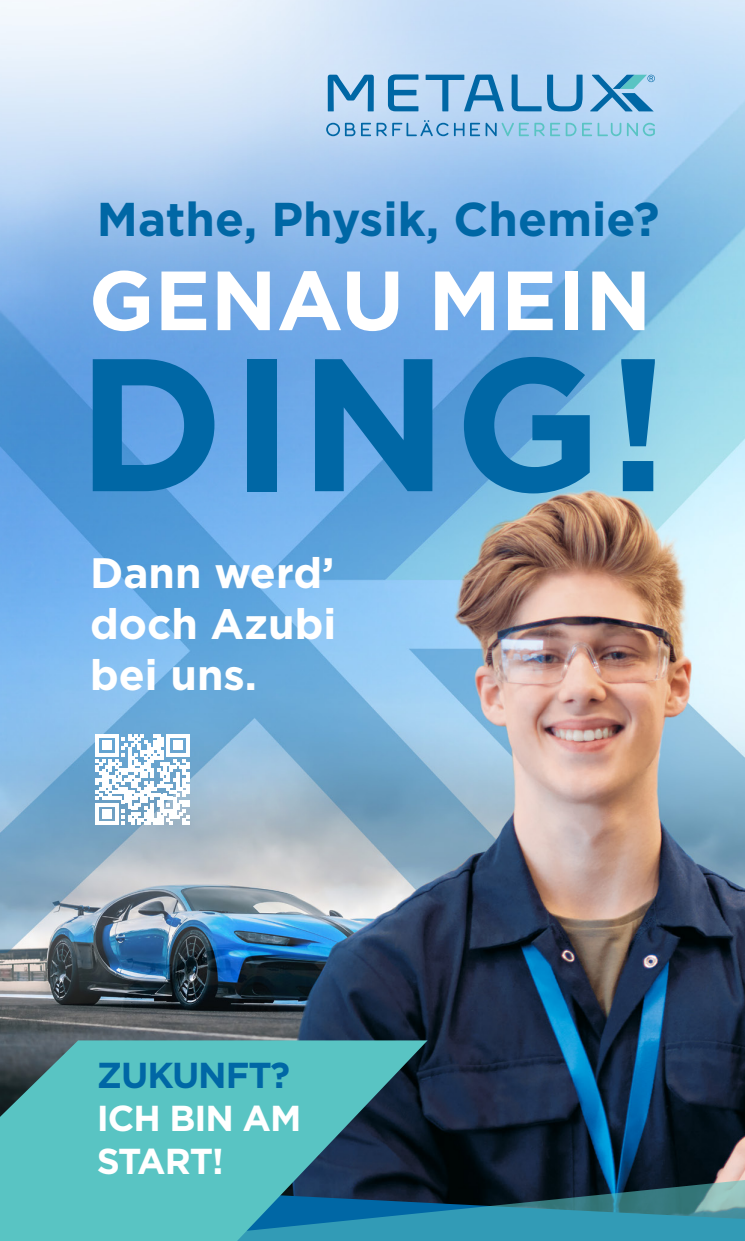
<style>
.page{position:relative;width:745px;height:1241px;background:#fff}
.page>*{position:absolute;margin:0;border:0;box-sizing:border-box;transform-origin:0 0}
.t1{font:700 188.5px "Gotham";color:#0067a5}
.t2{font:700 83.75px "Gotham";color:#fff}
.t3{font:700 47.5px "Gotham";color:#0067a5}
.t4{font:700 42.5px/51px "Gotham";color:#fff;text-align:justify}
.t5{font:700 36px/43.2px "Gotham";letter-spacing:-.03em;color:#fff}
.t6{font:700 36px "Gotham";letter-spacing:-.03em;color:#0067a5}
</style>
<div class="page">
<img style="left:0;top:0;width:744px;height:1076px">
<svg style="left:431px;top:1076px;width:313px;height:164px;background:#1c455a"></svg>
<svg style="left:264px;top:10px;width:448px;height:188px;background:#b6d5f3"></svg>
<svg style="left:327px;top:75px;width:46px;height:36px;background:#74acd3"></svg>
<svg style="left:387px;top:74px;width:31px;height:37px"></svg>
<svg style="left:425px;top:75px;width:78px;height:36px;background:#7db2da"></svg>
<svg style="left:511px;top:74px;width:71px;height:37px;background:#7eb3db"></svg>
<svg style="left:326px;top:120px;width:328px;height:16px;background:#94c4e4"></svg>
<svg style="left:589px;top:75px;width:65px;height:36px;background:#77b2d7"></svg>
<svg style="left:0;top:1040px;width:431px;height:200px;background:#48a2a8"></svg>
<svg style="left:96px;top:734px;width:93px;height:90px"></svg>
<p class="t3" style="left:97px;top:188px;width:564px">Mathe, Physik, Chemie?</p>
<h2 class="t2" style="left:89px;top:245px;width:564px">GENAU MEIN</h2>
<h1 class="t1" style="left:77px;top:299px;width:593px">DING!</h1>
<p class="t4" style="left:90px;top:547px;width:247px">Dann werd’ doch Azubi bei uns.</p>
<p class="t6" style="left:97px;top:1050px;width:195px">ZUKUNFT?</p>
<p class="t5" style="left:97px;top:1096px;width:206px">ICH BIN AM<br>START!</p>
</div>
